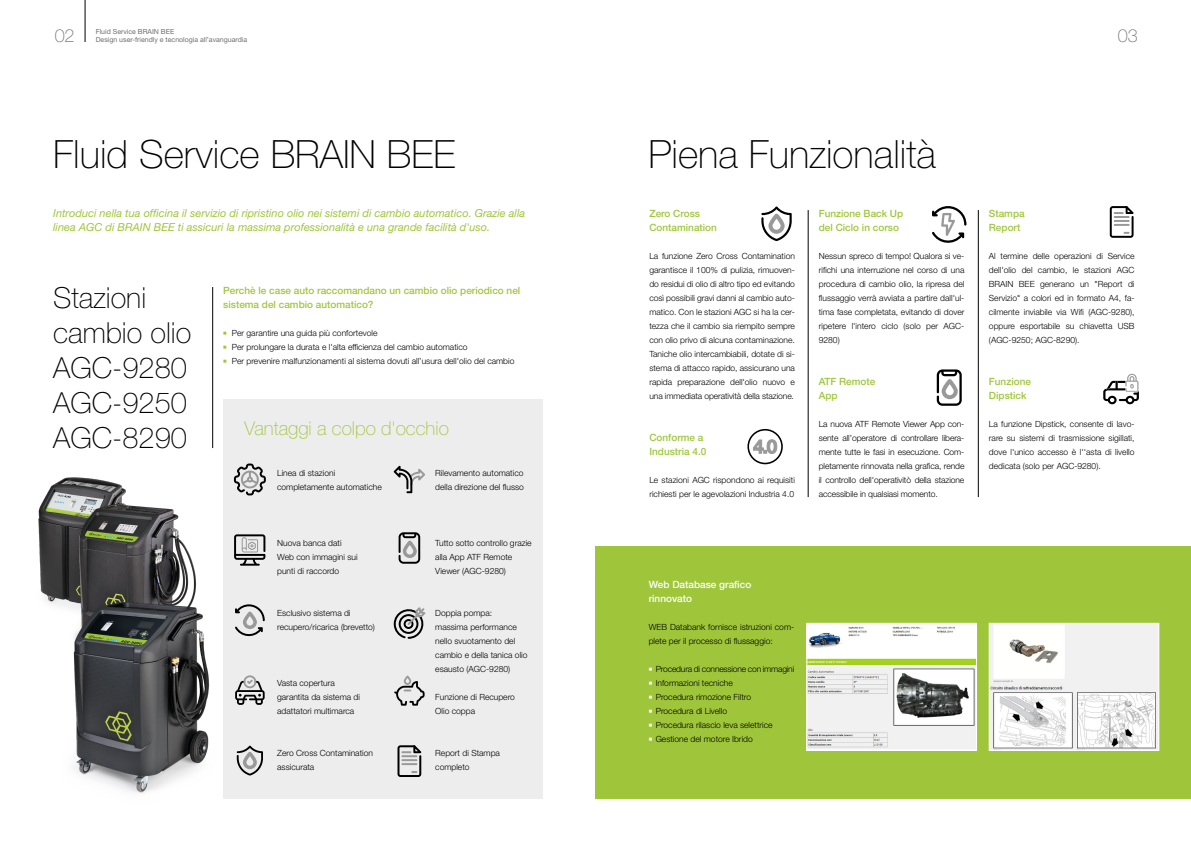
<style>
.page{position:relative;width:1191px;height:842px;background:#fff}
.page>*{position:absolute;margin:0;border:0;box-sizing:border-box;transform-origin:0 0}
.t1{font:100 39px "Helvetica Neue LT Pro";color:#000}
.t2{font:100 29px/35px "Helvetica Neue LT Pro";color:#000}
.t3{font:100 19px "Helvetica Neue LT Pro";color:#9fc63b}
.t4{font:100 18px "Helvetica Neue LT Pro";color:#706f6f}
.t5{font:italic 11px/14px "Helvetica Neue LT Pro";color:#9fc63b}
.t6{font:500 10px/14px "Helvetica Neue LT Pro";color:#9fc63b}
.t7{font:500 10px/14px "Helvetica Neue LT Pro";color:#fff}
.t8{font:300 8.5px/14px "Helvetica Neue LT Pro";color:#000}
.t9{font:300 8.5px "Helvetica Neue LT Pro";letter-spacing:-.02em;color:#000}
.t10{font:7px/7.5px "Helvetica Neue LT Pro";color:#706f6f}
.s1{color:#9fc63b}
.s2{color:#fff}
</style>
<div class="page">
<hr style="left:85px;top:0;width:1px;height:42px;background:#000">
<div style="left:595px;top:546px;width:596px;height:252px;background:#9fc63b"></div>
<hr style="left:212px;top:287px;width:1px;height:161px;background:#000">
<div style="left:223px;top:399px;width:319px;height:399px;background:#ededed"></div>
<hr style="left:808px;top:210px;width:1px;height:287px;background:#000">
<hr style="left:978px;top:210px;width:1px;height:287px;background:#000">
<svg style="left:234px;top:464px;width:32px;height:31px"></svg>
<svg style="left:393px;top:465px;width:32px;height:28px"></svg>
<svg style="left:234px;top:534px;width:31px;height:32px"></svg>
<svg style="left:398px;top:532px;width:22px;height:32px"></svg>
<svg style="left:235px;top:604px;width:30px;height:32px"></svg>
<svg style="left:235px;top:675px;width:30px;height:30px"></svg>
<svg style="left:237px;top:745px;width:26px;height:30px"></svg>
<svg style="left:394px;top:607px;width:31px;height:32px"></svg>
<svg style="left:394px;top:675px;width:30px;height:31px"></svg>
<svg style="left:397px;top:745px;width:24px;height:32px"></svg>
<img style="left:38px;top:477px;width:88px;height:129px">
<img style="left:69px;top:499px;width:127px;height:76px">
<img style="left:61px;top:575px;width:149px;height:218px">
<svg style="left:761px;top:206px;width:30px;height:35px"></svg>
<svg style="left:932px;top:206px;width:34px;height:37px"></svg>
<svg style="left:936px;top:369px;width:25px;height:37px"></svg>
<svg style="left:1103px;top:374px;width:36px;height:30px"></svg>
<svg style="left:1109px;top:206px;width:24px;height:32px"></svg>
<svg style="left:753px;top:439px;width:24px;height:15px"></svg>
<div style="left:747px;top:429px;width:36px;height:35px;border:2px solid #000;border-radius:50%"></div>
<img style="left:808px;top:625px;width:166px;height:124px">
<div style="left:806px;top:623px;width:170px;height:128px;border:1px solid #fff"></div>
<img style="left:991px;top:625px;width:166px;height:124px">
<div style="left:989px;top:623px;width:170px;height:128px;border:1px solid #fff"></div>
<p class="t10" style="left:96px;top:28px;width:153px">Fluid Service BRAIN BEE<br>Design user-friendly e tecnologia all’avanguardia</p>
<h3 class="t4" style="left:55px;top:25px;width:21px">02</h3>
<h3 class="t4" style="left:1117px;top:25px;width:21px">03</h3>
<h1 class="t1" style="left:53px;top:131px;width:403px">Fluid Service BRAIN BEE</h1>
<h1 class="t1" style="left:648px;top:131px;width:289px">Piena Funzionalità</h1>
<p class="t5" style="left:53px;top:206px;width:473px">Introduci nella tua officina il servizio di ripristino olio nei sistemi di cambio automatico. Grazie alla linea AGC di BRAIN BEE ti assicuri la massima professionalità e una grande facilità d'uso.</p>
<h2 class="t2" style="left:53px;top:280px;width:140px">Stazioni cambio olio<br>AGC-9280<br>AGC-9250<br>AGC-8290</h2>
<p class="t6" style="left:223px;top:283px;width:298px">Perchè le case auto raccomandano un cambio olio periodico nel sistema del cambio automatico?</p>
<p class="t8" style="left:223px;top:326px;width:156px"><span class="s1">■</span> Per garantire una guida più confortevole</p>
<p class="t8" style="left:223px;top:340px;width:246px"><span class="s1">■</span> Per prolungare la durata e l'alta efficienza del cambio automatico</p>
<p class="t8" style="left:223px;top:354px;width:293px"><span class="s1">■</span> Per prevenire malfunzionamenti al sistema dovuti all’usura dell'olio del cambio</p>
<h3 class="t3" style="left:244px;top:417px;width:206px">Vantaggi a colpo d'occhio</h3>
<p class="t8" style="left:277px;top:466px;width:106px">Linea di stazioni completamente automatiche</p>
<p class="t8" style="left:435px;top:466px;width:90px">Rilevamento automatico della direzione del flusso</p>
<p class="t8" style="left:277px;top:536px;width:82px">Nuova banca dati<br>Web con immagini sui punti di raccordo</p>
<p class="t8" style="left:277px;top:606px;width:99px">Esclusivo sistema di recupero/ricarica (brevetto)</p>
<p class="t8" style="left:277px;top:676px;width:84px">Vasta copertura garantita da sistema di adattatori multimarca</p>
<p class="t8" style="left:277px;top:746px;width:97px">Zero Cross Contamination assicurata</p>
<p class="t8" style="left:435px;top:536px;width:98px">Tutto sotto controllo grazie alla App ATF Remote<br>Viewer (AGC-9280)</p>
<p class="t8" style="left:435px;top:606px;width:94px">Doppia pompa:<br>massima performance nello svuotamento del cambio e della tanica olio esausto (AGC-9280)</p>
<p class="t8" style="left:435px;top:690px;width:81px">Funzione di Recupero<br>Olio coppa</p>
<p class="t8" style="left:435px;top:746px;width:66px">Report di Stampa completo</p>
<p class="t6" style="left:649px;top:206px;width:69px">Zero Cross<br>Contamination</p>
<p class="t8" style="left:649px;top:249px;width:147px;text-align:justify">La funzione Zero Cross Contamination garantisce il 100% di pulizia, rimuoven&shy;do residui di olio di altro tipo ed evitando così possibili gravi danni al cambio auto&shy;matico. Con le stazioni AGC si ha la cer&shy;tezza che il cambio sia riempito sempre con olio privo di alcuna contaminazione.<br>Taniche olio intercambiabili, dotate di si&shy;stema di attacco rapido, assicurano una rapida preparazione dell'olio nuovo e una immediata operatività della stazione.</p>
<p class="t6" style="left:649px;top:430px;width:59px">Conforme a<br>Industria 4.0</p>
<p class="t8" style="left:649px;top:473px;width:147px">Le stazioni AGC rispondono ai requisiti richiesti per le agevolazioni Industria 4.0</p>
<p class="t6" style="left:819px;top:206px;width:86px">Funzione Back Up del Ciclo in corso</p>
<p class="t8" style="left:819px;top:249px;width:147px;text-align:justify">Nessun spreco di tempo! Qualora si ve&shy;rifichi una interruzione nel corso di una procedura di cambio olio, la ripresa del flussaggio verrà avviata a partire dall'ul&shy;tima fase completata, evitando di dover ripetere l'intero ciclo (solo per AGC-9280)</p>
<p class="t6" style="left:819px;top:374px;width:58px">ATF Remote<br>App</p>
<p class="t8" style="left:819px;top:417px;width:147px;text-align:justify">La nuova ATF Remote Viewer App con&shy;sente all’operatore di controllare libera&shy;mente tutte le fasi in esecuzione. Com&shy;pletamente rinnovata nella grafica, rende il controllo dell'operativitò della stazione accessibile in qualsiasi momento.</p>
<p class="t7" style="left:648px;top:577px;width:104px">Web Database grafico rinnovato</p>
<p class="t8" style="left:648px;top:620px;width:147px">WEB Databank fornisce istruzioni com&shy;plete per il processo di flussaggio:</p>
<p class="t9" style="left:648px;top:664px;width:147px"><span class="s2">■</span> Procedura di connessione con immagini</p>
<p class="t8" style="left:648px;top:676px;width:86px"><span class="s2">■</span> Informazioni tecniche</p>
<p class="t8" style="left:648px;top:690px;width:104px"><span class="s2">■</span> Procedura rimozione Filtro</p>
<p class="t8" style="left:648px;top:704px;width:80px"><span class="s2">■</span> Procedura di Livello</p>
<p class="t8" style="left:648px;top:718px;width:126px"><span class="s2">■</span> Procedura rilascio leva selettrice</p>
<p class="t8" style="left:648px;top:732px;width:106px"><span class="s2">■</span> Gestione del motore Ibrido</p>
<p class="t6" style="left:989px;top:206px;width:37px">Stampa<br>Report</p>
<p class="t8" style="left:989px;top:249px;width:147px;text-align:justify">Al termine delle operazioni di Service dell'olio del cambio, le stazioni AGC BRAIN BEE generano un "Report di Servizio" a colori ed in formato A4, fa&shy;cilmente inviabile via Wifi (AGC-9280), oppure esportabile su chiavetta USB (AGC-9250; AGC-8290).</p>
<p class="t6" style="left:989px;top:374px;width:44px">Funzione<br>Dipstick</p>
<p class="t8" style="left:989px;top:417px;width:147px;text-align:justify">La funzione Dipstick, consente di lavo&shy;rare su sistemi di trasmissione sigillati, dove l'unico accesso è l''asta di livello dedicata (solo per AGC-9280).</p>
</div>
